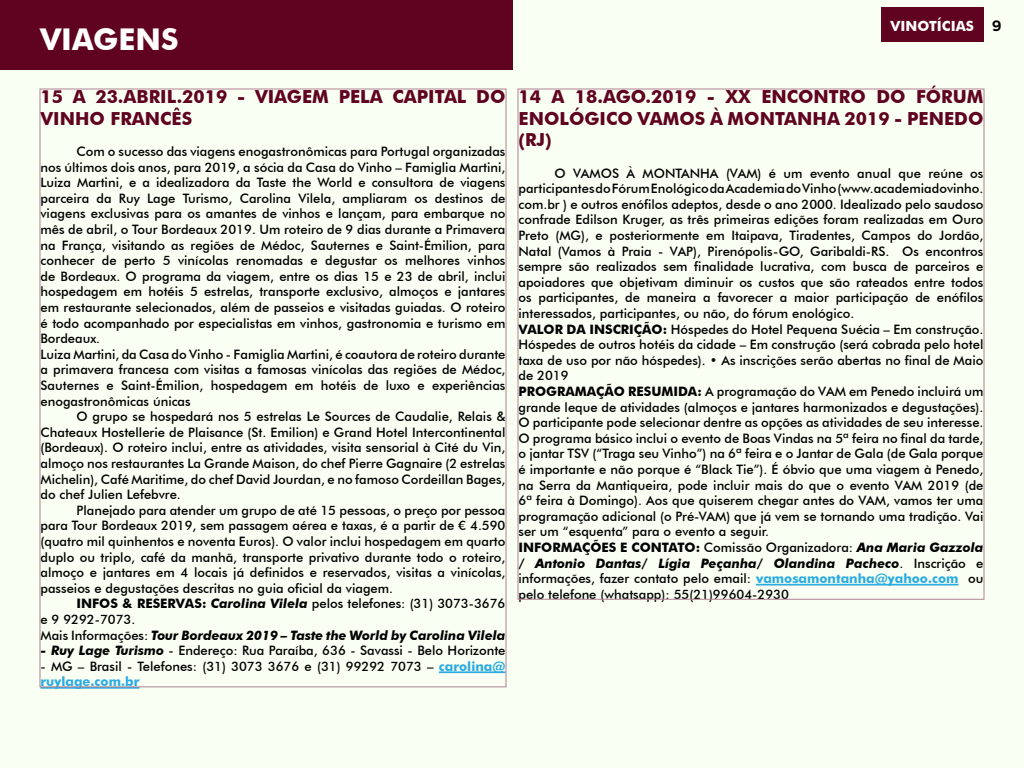
<style>
.page{position:relative;width:1024px;height:768px;background:#f9fff3}
.page>*{position:absolute;margin:0;border:0;box-sizing:border-box;transform-origin:0 0}
.t1{font:700 30px "Futura BT";color:#fff}
.t2{font:700 18px/21.6px "Futura BT";color:#600320}
.t3{font:700 14px "Futura BT";color:#fff}
.t4{font:500 13px/15.6px "Futura BT";color:#000}
.t5{font:italic 700 13px/15.6px "Futura BT";color:#000}
.s1{font-style:normal}
.s2{font-weight:500;font-style:normal}
.s3{font-weight:700;font-style:italic}
.s4{font-weight:700;color:#2babe2}
.s5{font-family:"Kontrapunkt Bob";font-size:15px;color:#000}
.s6{font-weight:700}
</style>
<div class="page">
<div style="left:881px;top:7px;width:103px;height:35px;background:#600320"></div>
<div style="left:0;top:0;width:513px;height:70px;background:#600320"></div>
<hr style="left:439px;top:671px;width:66px;height:2px;background:#2babe2">
<hr style="left:40px;top:687px;width:100px;height:2px;background:#2babe2">
<hr style="left:756px;top:584px;width:203px;height:2px;background:#2babe2">
<h1 class="t1" style="left:40px;top:21px;width:99px">viagens</h1>
<h2 class="t2" style="left:40px;top:86px;width:467px">15 A 23.ABRIL.2019 - VIAGEM PELA CAPITAL DO<br>VINHO FRANCÊS</h2>
<p class="t4" style="left:40px;top:143px;width:467px;text-indent:36px">Com o sucesso das viagens enogastronômicas para Portugal organizadas nos últimos dois anos, para 2019, a sócia da Casa do Vinho – Famiglia Martini, Luiza Martini, e a idealizadora da Taste the World e consultora de viagens parceira da Ruy Lage Turismo, Carolina Vilela, ampliaram os destinos de viagens exclusivas para os amantes de vinhos e lançam, para embarque no mês de abril, o Tour Bordeaux 2019. Um roteiro de 9 dias durante a Primavera na França, visitando as regiões de Médoc, Sauternes e Saint-Émilion, para conhecer de perto 5 vinícolas renomadas e degustar os melhores vinhos de Bordeaux. O programa da viagem, entre os dias 15 e 23 de abril, inclui hospedagem em hotéis 5 estrelas, transporte exclusivo, almoços e jantares em restaurante selecionados, além de passeios e visitadas guiadas. O roteiro é todo acompanhado por especialistas em vinhos, gastronomia e turismo em Bordeaux.<br>Luiza Martini, da Casa do Vinho - Famiglia Martini, é coautora de roteiro durante a primavera francesa com visitas a famosas vinícolas das regiões de Médoc, Sauternes e Saint-Émilion, hospedagem em hotéis de luxo e experiências enogastronômicas únicas<br>O</p>
<p class="t4" style="left:40px;top:409px;width:467px;text-align:justify;text-indent:52px">grupo se hospedará nos 5 estrelas Le Sources de Caudalie, Relais &amp; Chateaux Hostellerie de Plaisance (St. Emilion) e Grand Hotel I ntercontinental (Bordeaux). O roteiro inclui, entre as atividades, visita sensorial à Cité du Vin, almoço nos restaurantes La Grande Maison, do chef Pierre Gagnaire (2 estrelas Michelin), Café Maritime, do chef David Jourdan, e no famoso Cordeillan Bages, do chef Julien Lefebvre.</p>
<p class="t4" style="left:40px;top:502px;width:467px;text-align:justify;text-indent:36px">Planejado para atender um grupo de até 15 pessoas, o preço por pessoa para Tour Bordeaux 2019, sem passagem aérea e taxas, é a partir de € 4.590 (quatro mil quinhentos e noventa Euros). O valor inclui hospedagem em quarto duplo ou triplo, café da manhã, transporte privativo durante todo o roteiro, almoço e jantares em 4 locais já definidos e reservados, visitas a vinícolas, passeios e degustações descritas no guia oficial da viagem.</p>
<p class="t5" style="left:40px;top:596px;width:466px;text-indent:36px"><span class="s1">INFOS &amp; RESERVAS:</span> Carolina Vilela <span class="s2">pelos telefones: (31) 3073-3676 e 9 9292-7073.<br>Mais I nformações:</span> Tour Bordeaux 2019 – Taste the World by Carolina Vilela</p>
<p class="t4" style="left:40px;top:643px;width:467px"><span class="s3">- Ruy Lage Turismo</span> - Endereço: Rua Paraíba, 636 - Savassi - Belo Horizonte</p>
<p class="t4" style="left:41px;top:658px;width:466px">- MG – Brasil - Telefones: (31) 3073 3676 e (31) 99292 7073 – <span class="s4">carolina@ ruylage.com.br</span></p>
<p class="t3" style="left:891px;top:18px;width:112px">vinotícias <span class="s5">9</span></p>
<h2 class="t2" style="left:518px;top:86px;width:466px;text-align:justify">14 a 18.AGO.2019 - XX ENCONTRO DO FÓRUM ENOLÓGICO VAMOS À MONTANHA 2019 - PENEDO (RJ)</h2>
<p class="t4" style="left:518px;top:165px;width:25px">O</p>
<p class="t4" style="left:573px;top:165px;width:38px">VAMOS</p>
<p class="t4" style="left:518px;top:165px;width:467px;text-indent:108px">À MONTAN HA (VAM) é um evento anual que reúne os participantes do Fórum Enológico da Academia do Vinho (www.academiadovinho. com.br ) e outros enófilos adeptos, desde o ano 2000. Idealizado pelo saudoso confrade Edilson Kruger, as três primeiras edições foram realizadas em Ouro Preto (MG), e posteriormente em Itaipava, Tiradentes, Campos do Jordão, Natal (Vamos à Praia - VAP), Pirenópolis-GO, Garibaldi-RS. Os encontros sempre são realizados sem finalidade lucrativa, com busca de parceiros e apoiadores que objetivam diminuir os custos que são rateados entre todos os participantes, de maneira a favorecer a maior participação de enófilos interessados, participantes, ou não, do fórum enológico.<br><span class="s6">VALOR DA INSCRIÇÃO:</span> Hóspedes do Hotel Pequena Suécia – Em construção.<br>Hóspedes de outros hotéis da cidade – Em construção (será cobrada pelo hotel taxa de uso por não hóspedes). • As inscrições serão abertas no final de Maio de 2019<br><span class="s6">PROGRAMAÇÃO RESUMIDA:</span> A programação do VAM em Penedo incluirá um grande leque de atividades (almoços e jantares harmonizados e degustações).<br>O participante pode selecionar dentre as opções as atividades de seu interesse.<br>O programa básico inclui o evento de Boas Vindas na 5ª feira no final da tarde, o jantar TSV (“Traga seu Vinho”) na 6ª feira e o Jantar de Gala (de Gala porque é importante e não porque é “Black Tie”). É óbvio que uma viagem à Penedo, na Serra da Mantiqueira, pode incluir mais do que o evento VAM 2019 (de 6ª feira à Domingo). Aos que quiserem chegar antes do VAM, vamos ter uma programação adicional (o Pré-VAM) que já vem se tornando uma tradição. Vai ser um “esquenta” para o evento a seguir.<br><span class="s6">INFORMAÇÕES E CONTATO:</span> Comissão Organizadora: <span class="s3">Ana Maria Gazzola / Antonio Dantas/ Lígia Peçanha/ Olandina Pacheco</span>. I nscrição e informações, fazer contato pelo email: <span class="s4">vamosamontanha@yahoo.com</span> ou pelo telefone (whatsapp): 55(21)99604-2930</p>
</div>
